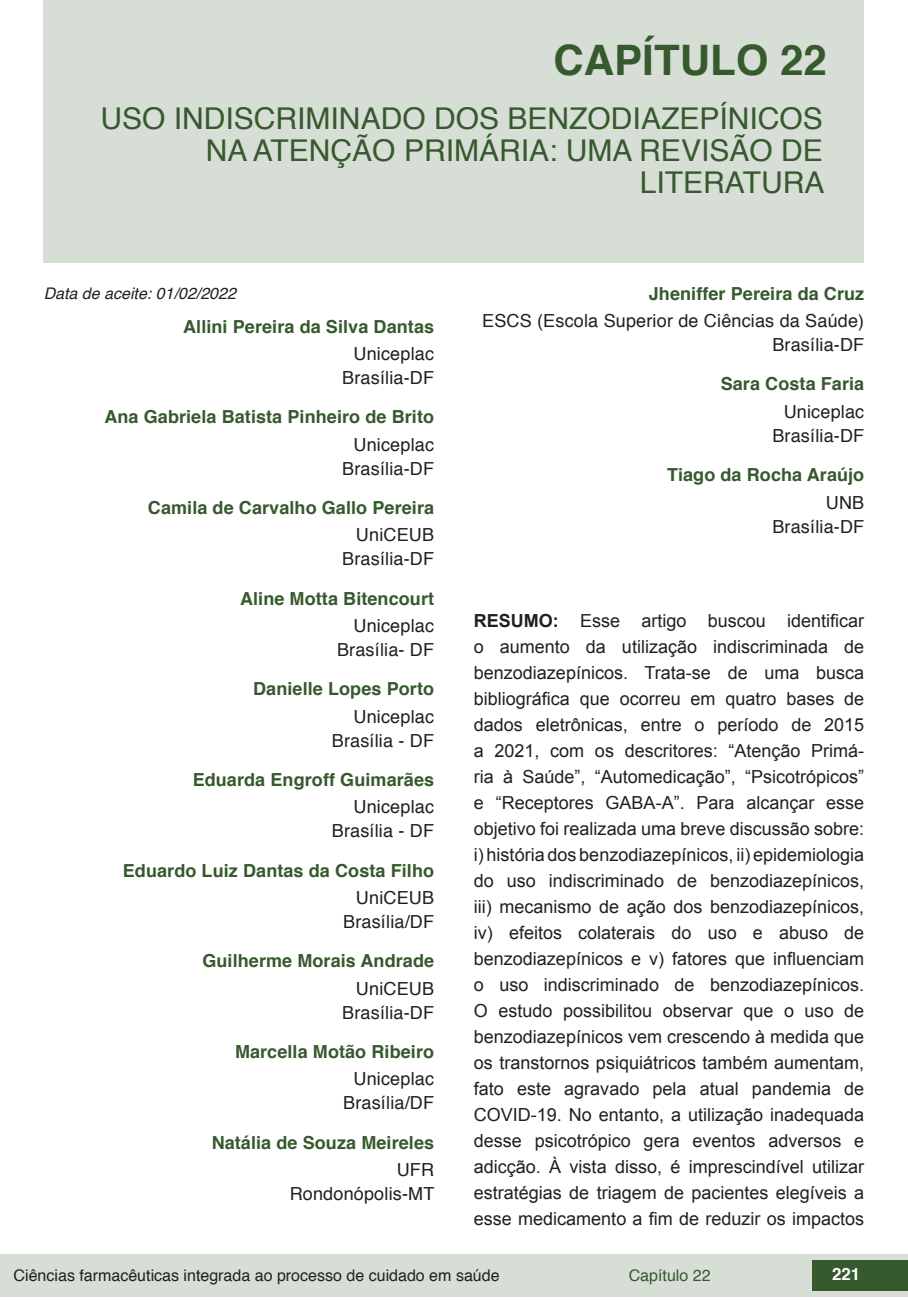
<style>
.page{position:relative;width:908px;height:1304px;background:#fff}
.page>*{position:absolute;margin:0;border:0;box-sizing:border-box;transform-origin:0 0}
.t1{font:700 42px "Helvetica";color:#36592e}
.t2{font:30px/32px "Helvetica";color:#36592e;text-align:right}
.t3{font:18px/26px "Arial";color:#231f20;text-align:justify}
.t4{font:700 18px "Helvetica";letter-spacing:.005em;color:#36592e}
.t5{font:18px/24px "Helvetica";letter-spacing:.01em;color:#231f20;text-align:right}
.t6{font:700 16.8px "Helvetica";color:#fff}
.t7{font:16px "Helvetica";color:#231f20}
.t8{font:italic 16px "Helvetica";color:#231f20}
.t9{font:16px "Helvetica";color:#36592e}
.s1{font-weight:700}
</style>
<div class="page">
<div style="left:0;top:1254px;width:906px;height:43px;background:#d7ded5"></div>
<div style="left:812px;top:1261px;width:95px;height:30px;background:#36592e"></div>
<div style="left:44px;top:0;width:819px;height:263px;background:#d7ded5"></div>
<h1 class="t1" style="left:553px;top:26px;width:275px">CAPÍTULO 22</h1>
<h2 class="t2" style="left:100px;top:104px;width:725px">USO INDISCRIMINADO DOS BENZODIAZEPÍNICOS<br>NA ATENÇÃO PRIMÁRIA: UMA REVISÃO DE<br>LITERATURA</h2>
<p class="t8" style="left:44px;top:280px;width:194px">Data de aceite: 01/02/2022</p>
<p class="t4" style="left:183px;top:312px;width:252px">Allini Pereira da Silva Dantas</p>
<p class="t5" style="left:342px;top:342px;width:93px">Uniceplac<br>Brasília-DF</p>
<p class="t4" style="left:104px;top:402px;width:331px">Ana Gabriela Batista Pinheiro de Brito</p>
<p class="t5" style="left:342px;top:433px;width:93px">Uniceplac<br>Brasília-DF</p>
<p class="t4" style="left:148px;top:493px;width:287px">Camila de Carvalho Gallo Pereira</p>
<p class="t5" style="left:342px;top:524px;width:93px">UniCEUB<br>Brasília-DF</p>
<p class="t4" style="left:240px;top:584px;width:195px">Aline Motta Bitencourt</p>
<p class="t5" style="left:337px;top:614px;width:98px">Uniceplac<br>Brasília- DF</p>
<p class="t4" style="left:253px;top:674px;width:182px">Danielle Lopes Porto</p>
<p class="t5" style="left:332px;top:705px;width:104px">Uniceplac<br>Brasília - DF</p>
<p class="t4" style="left:192px;top:765px;width:243px">Eduarda Engroff Guimarães</p>
<p class="t5" style="left:332px;top:796px;width:104px">Uniceplac<br>Brasília - DF</p>
<p class="t4" style="left:123px;top:856px;width:313px">Eduardo Luiz Dantas da Costa Filho</p>
<p class="t5" style="left:343px;top:886px;width:92px">UniCEUB<br>Brasília/DF</p>
<p class="t4" style="left:202px;top:947px;width:233px">Guilherme Morais Andrade</p>
<p class="t5" style="left:342px;top:977px;width:93px">UniCEUB<br>Brasília-DF</p>
<p class="t4" style="left:235px;top:1037px;width:200px">Marcella Motão Ribeiro</p>
<p class="t5" style="left:343px;top:1068px;width:92px;text-align:center">Uniceplac<br>Brasília/DF</p>
<p class="t4" style="left:211px;top:1128px;width:224px">Natália de Souza Meireles</p>
<p class="t5" style="left:289px;top:1158px;width:146px">UFR<br>Rondonópolis-MT</p>
<p class="t4" style="left:648px;top:279px;width:217px">Jheniffer Pereira da Cruz</p>
<p class="t5" style="left:482px;top:309px;width:383px">ESCS (Escola Superior de Ciências da Saúde)<br>Brasília-DF</p>
<p class="t4" style="left:720px;top:370px;width:145px">Sara Costa Faria</p>
<p class="t5" style="left:772px;top:400px;width:93px">Uniceplac<br>Brasília-DF</p>
<p class="t4" style="left:667px;top:460px;width:198px">Tiago da Rocha Araújo</p>
<p class="t5" style="left:772px;top:491px;width:93px">UNB<br>Brasília-DF</p>
<p class="t3" style="left:473px;top:607px;width:392px"><span class="s1">RESUMO:</span> Esse artigo buscou identificar o aumento da utilização indiscriminada de benzodiazepínicos. Trata-se de uma busca bibliográfica que ocorreu em quatro bases de dados eletrônicas, entre o período de 2015 a 2021, com os descritores: “Atenção Primá&shy;ria à Saúde”, “Automedicação”, “Psicotrópicos” e “Receptores GABA-A”. Para alcançar esse objetivo foi realizada uma breve discussão sobre: i) história dos benzodiazepínicos, ii) epidemiologia do uso indiscriminado de benzodiazepínicos, iii) mecanismo de ação dos benzodiazepínicos, iv) efeitos colaterais do uso e abuso de benzodiazepínicos e v) fatores que influenciam o uso indiscriminado de benzodiazepínicos.<br>O estudo possibilitou observar que o uso de benzodiazepínicos vem crescendo à medida que os transtornos psiquiátricos também aumentam, fato este agravado pela atual pandemia de COVID-19. No entanto, a utilização inadequada desse psicotrópico gera eventos adversos e adicção. À vista disso, é imprescindível utilizar estratégias de triagem de pacientes elegíveis a esse medicamento a fim de reduzir os impactos</p>
<p class="t7" style="left:14px;top:1263px;width:487px">Ciências farmacêuticas integrada ao processo de cuidado em saúde</p>
<p class="t9" style="left:628px;top:1263px;width:83px">Capítulo 22</p>
<p class="t6" style="left:831px;top:1261px;width:30px">221</p>
</div>
